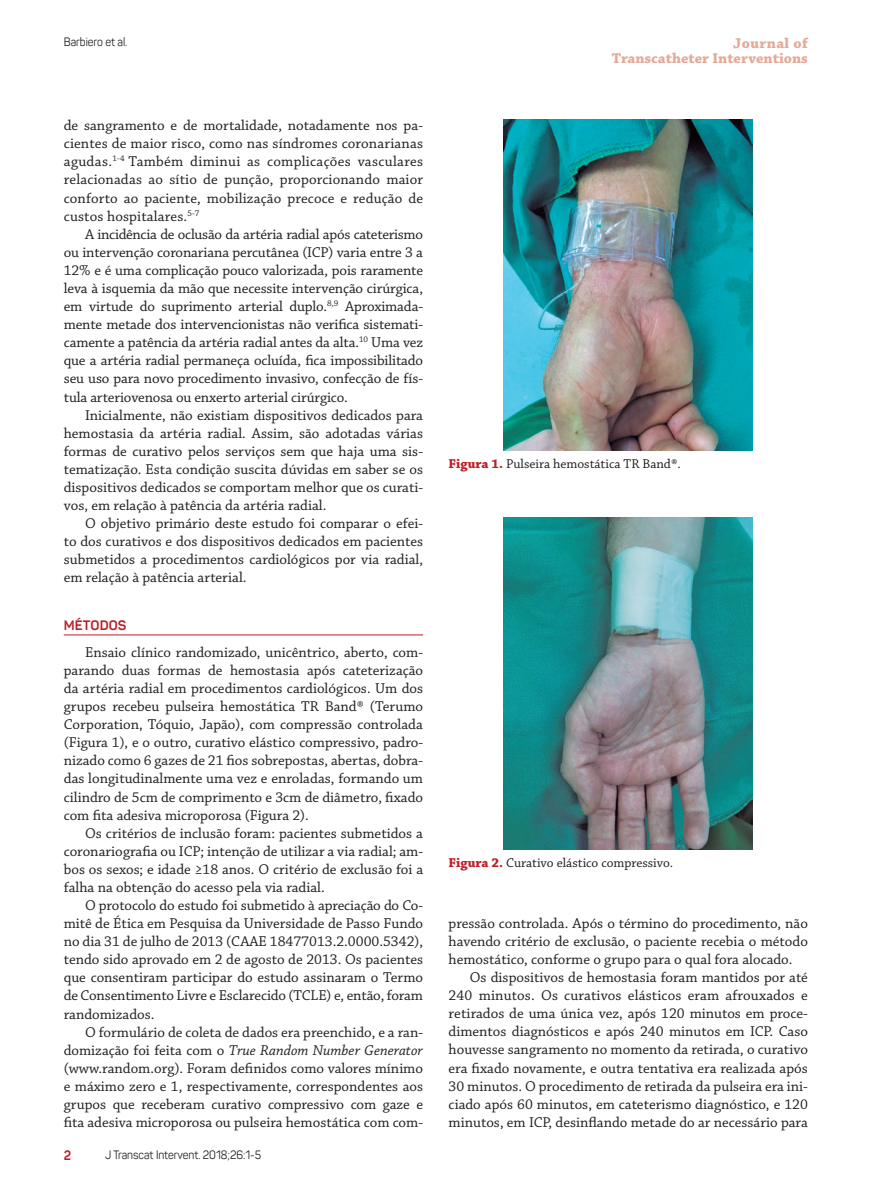
<style>
.page{position:relative;width:893px;height:1191px;background:#fff}
.page>*{position:absolute;margin:0;border:0;box-sizing:border-box;transform-origin:0 0}
.t1{font:15px/18.1px "Chaparral Pro";color:#231f20;text-align:justify}
.t2{font:700 15px/15px "Chaparral Pro";color:#e4aa98;text-align:right}
.t3{font:13.5px "Chaparral Pro";color:#231f20}
.t4{font:700 13.5px "Panton";letter-spacing:.01em;color:#be1e27}
.t5{font:700 13.5px "Panton";letter-spacing:.01em;color:#be1e27;scale:.9 1}
.t6{font:12px "Panton";color:#231f20;scale:.9 1}
.s1{font-style:italic}
.s2{font-weight:700;color:#be1e27}
</style>
<div class="page">
<hr style="left:64px;top:634px;width:359px;height:1px;background:#be1e27">
<img style="left:504px;top:119px;width:249px;height:332px">
<img style="left:504px;top:517px;width:249px;height:332px">
<p class="t6" style="left:64px;top:34px;width:72px">Barbiero et al.</p>
<p class="t1" style="left:64px;top:117px;width:361px">de sangramento e de mortalidade, notadamente nos pa&shy;cientes de maior risco, como nas síndromes coronarianas agudas.<sup>1-4</sup> Também diminui as complicações vasculares relacionadas ao sítio de punção, proporcionando maior conforto ao paciente, mobilização precoce e redução de custos hospitalares.<sup>5-7</sup></p>
<p class="t1" style="left:64px;top:225px;width:361px;text-indent:21px">A incidência de oclusão da artéria radial após cateterismo ou intervenção coronariana percutânea (ICP) varia entre 3 a 12% e é uma complicação pouco valorizada, pois raramente leva à isquemia da mão que necessite intervenção cirúrgica, em virtude do suprimento arterial duplo.<sup>8,9</sup> Aproximada&shy;mente metade dos intervencionistas não verifica sistemati&shy;camente a patência da artéria radial antes da alta.<sup>10</sup> Uma vez que a artéria radial permaneça ocluída, fica impossibilitado seu uso para novo procedimento invasivo, confecção de fís&shy;tula arteriovenosa ou enxerto arterial cirúrgico.</p>
<p class="t1" style="left:64px;top:406px;width:361px;text-indent:21px">Inicialmente, não existiam dispositivos dedicados para hemostasia da artéria radial. Assim, são adotadas várias formas de curativo pelos serviços sem que haja uma sis&shy;tematização. Esta condição suscita dúvidas em saber se os dispositivos dedicados se comportam melhor que os curati&shy;vos, em relação à patência da artéria radial.</p>
<p class="t1" style="left:64px;top:515px;width:361px;text-indent:21px">O objetivo primário deste estudo foi comparar o efei&shy;to dos curativos e dos dispositivos dedicados em pacientes submetidos a procedimentos cardiológicos por via radial, em relação à patência arterial.</p>
<p class="t4" style="left:64px;top:617px;width:64px">MÉTODOS</p>
<p class="t1" style="left:64px;top:643px;width:361px;text-indent:21px">Ensaio clínico randomizado, unicêntrico, aberto, com&shy;parando duas formas de hemostasia após cateterização da artéria radial em procedimentos cardiológicos. Um dos grupos recebeu pulseira hemostática TR Band® (Terumo Corporation, Tóquio, Japão), com compressão controlada (Figura 1), e o outro, curativo elástico compressivo, padro&shy;nizado como 6 gazes de 21 fios sobrepostas, abertas, dobra&shy;das longitudinalmente uma vez e enroladas, formando um cilindro de 5cm de comprimento e 3cm de diâmetro, fixado com fita adesiva microporosa (Figura 2).</p>
<p class="t1" style="left:64px;top:824px;width:361px;text-indent:21px">Os critérios de inclusão foram: pacientes submetidos a coronariografia ou ICP; intenção de utilizar a via radial; am&shy;bos os sexos; e idade ≥18 anos. O critério de exclusão foi a falha na obtenção do acesso pela via radial.</p>
<p class="t1" style="left:64px;top:897px;width:361px;text-indent:21px">O protocolo do estudo foi submetido à apreciação do Co&shy;mitê de Ética em Pesquisa da Universidade de Passo Fundo no dia 31 de julho de 2013 (CAAE 18477013.2.0000.5342), tendo sido aprovado em 2 de agosto de 2013. Os pacientes que consentiram participar do estudo assinaram o Termo de Consentimento Livre e Esclarecido (TCLE) e, então, foram randomizados.</p>
<p class="t1" style="left:64px;top:1023px;width:361px;text-indent:21px">O formulário de coleta de dados era preenchido, e a ran&shy;domização foi feita com o <span class="s1">True Random Number Generator </span>(www.random.org). Foram definidos como valores mínimo e máximo zero e 1, respectivamente, correspondentes aos grupos que receberam curativo compressivo com gaze e fita adesiva microporosa ou pulseira hemostática com com-</p>
<p class="t5" style="left:64px;top:1147px;width:10px">2</p>
<p class="t6" style="left:105px;top:1147px;width:175px">J Transcat Intervent. 2018;26:1-5</p>
<p class="t2" style="left:612px;top:36px;width:197px">Journal of<br>Transcatheter Interventions</p>
<p class="t3" style="left:449px;top:456px;width:234px"><span class="s2">Figura 1.</span> Pulseira hemostática TR Band®.</p>
<p class="t3" style="left:449px;top:855px;width:226px"><span class="s2">Figura 2.</span> Curativo elástico compressivo.</p>
<p class="t1" style="left:449px;top:914px;width:361px">pressão controlada. Após o término do procedimento, não havendo critério de exclusão, o paciente recebia o método hemostático, conforme o grupo para o qual fora alocado.</p>
<p class="t1" style="left:449px;top:968px;width:361px;text-indent:21px">Os dispositivos de hemostasia foram mantidos por até 240 minutos. Os curativos elásticos eram afrouxados e retirados de uma única vez, após 120 minutos em proce&shy;dimentos diagnósticos e após 240 minutos em ICP. Caso houvesse sangramento no momento da retirada, o curativo era fixado novamente, e outra tentativa era realizada após 30 minutos. O procedimento de retirada da pulseira era ini&shy;ciado após 60 minutos, em cateterismo diagnóstico, e 120 minutos, em ICP, desinflando metade do ar necessário para</p>
</div>
